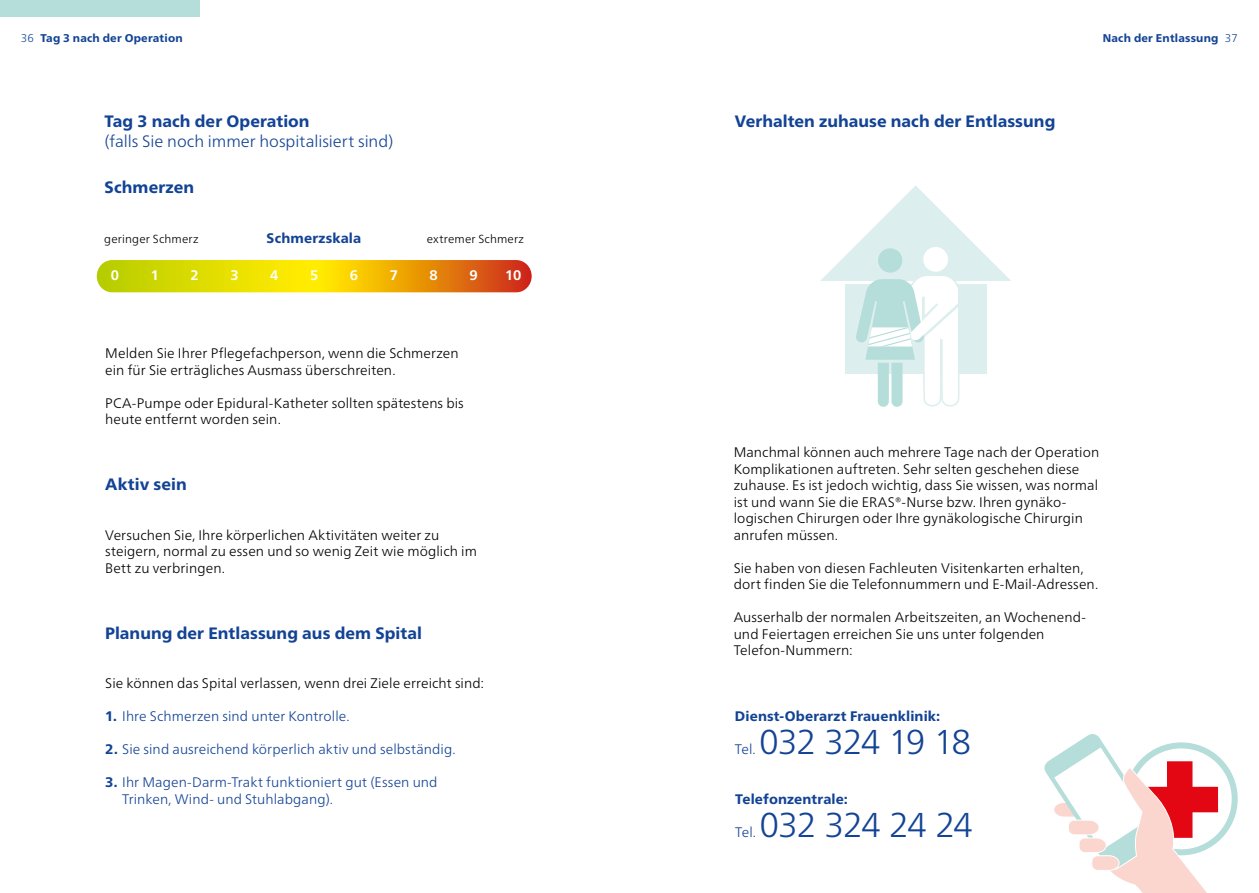
<style>
.page{position:relative;width:1259px;height:893px;background:#fff}
.page>*{position:absolute;margin:0;border:0;box-sizing:border-box;transform-origin:0 0}
.t1{font:300 34.5px "Frutiger Neue W01";letter-spacing:-.04em;color:#134395}
.t2{font:800 16.5px "Frutiger Neue W01";letter-spacing:.005em;color:#134395}
.t3{font:300 16.5px "Frutiger Neue W01";letter-spacing:-.005em;color:#134395}
.t4{font:300 13.8px/16.5px "Frutiger Neue W01";letter-spacing:.005em;color:#000}
.t5{font:300 13.8px/16.5px "Frutiger Neue W01";letter-spacing:.005em;color:#134395}
.t6{font:800 13.8px "Frutiger Neue W01";letter-spacing:.01em;color:#134395}
.t7{font:700 13.8px "Frutiger Neue W01";color:#fff}
.t8{font:300 11.7px "Frutiger Neue W01";letter-spacing:.015em;color:#000}
.t9{font:800 11.25px "Frutiger Neue W01";letter-spacing:.02em;color:#134395}
.t10{font:300 11.25px "Frutiger Neue W01";color:#134395}
.s1{font-weight:800}
</style>
<div class="page">
<div style="left:0;top:0;width:200px;height:17px;background:#b5ddda"></div>
<svg style="left:820px;top:185px;width:191px;height:222px"></svg>
<div style="left:1124px;top:742px;width:113px;height:113px;border:6px solid #b5ddda;border-radius:50%"></div>
<svg style="left:1044px;top:734px;width:182px;height:159px"></svg>
<svg style="left:97px;top:260px;width:434px;height:32px;background:#e3b707"></svg>
<p class="t9" style="left:40px;top:31px;width:144px">Tag 3 nach der Operation</p>
<p class="t9" style="left:1102px;top:31px;width:117px">Nach der Entlassung</p>
<p class="t10" style="left:21px;top:31px;width:15px">36</p>
<p class="t10" style="left:1225px;top:31px;width:14px">37</p>
<p class="t2" style="left:105px;top:112px;width:206px">Tag 3 nach der Operation</p>
<p class="t3" style="left:105px;top:131px;width:290px">(falls Sie noch immer hospitalisiert sind)</p>
<p class="t2" style="left:105px;top:178px;width:91px">Schmerzen</p>
<p class="t8" style="left:104px;top:232px;width:96px">geringer Schmerz</p>
<p class="t6" style="left:267px;top:230px;width:96px">Schmerzskala</p>
<p class="t8" style="left:427px;top:232px;width:99px">extremer Schmerz</p>
<p class="t7" style="left:111px;top:267px;width:10px">0</p>
<p class="t7" style="left:151px;top:267px;width:10px">1</p>
<p class="t7" style="left:191px;top:267px;width:10px">2</p>
<p class="t7" style="left:230px;top:267px;width:10px">3</p>
<p class="t7" style="left:270px;top:267px;width:10px">4</p>
<p class="t7" style="left:310px;top:267px;width:10px">5</p>
<p class="t7" style="left:350px;top:267px;width:10px">6</p>
<p class="t7" style="left:390px;top:267px;width:10px">7</p>
<p class="t7" style="left:429px;top:267px;width:10px">8</p>
<p class="t7" style="left:469px;top:267px;width:10px">9</p>
<p class="t7" style="left:505px;top:267px;width:18px">10</p>
<p class="t4" style="left:105px;top:345px;width:355px">Melden Sie Ihrer Pflegefachperson, wenn die Schmerzen ein für Sie erträgliches Ausmass überschreiten.</p>
<p class="t4" style="left:105px;top:395px;width:360px">PCA-Pumpe oder Epidural-Katheter sollten spätestens bis heute entfernt worden sein.</p>
<p class="t2" style="left:105px;top:475px;width:83px">Aktiv sein</p>
<p class="t4" style="left:105px;top:527px;width:373px">Versuchen Sie, Ihre körperlichen Aktivitäten weiter zu steigern, normal zu essen und so wenig Zeit wie möglich im<br>Bett zu verbringen.</p>
<p class="t2" style="left:105px;top:623px;width:318px">Planung der Entlassung aus dem Spital</p>
<p class="t4" style="left:105px;top:675px;width:380px">Sie können das Spital verlassen, wenn drei Ziele erreicht sind:</p>
<p class="t5" style="left:105px;top:708px;width:246px"><span class="s1">1.</span> Ihre Schmerzen sind unter Kontrolle.</p>
<p class="t5" style="left:105px;top:741px;width:352px"><span class="s1">2.</span> Sie sind ausreichend körperlich aktiv und selbständig.</p>
<p class="t5" style="left:122px;top:774px;width:317px;text-indent:-17px"><span class="s1">3.</span> Ihr Magen-Darm-Trakt funktioniert gut (Essen und<br>Trinken, Wind- und Stuhlabgang).</p>
<p class="t2" style="left:735px;top:112px;width:322px">Verhalten zuhause nach der Entlassung</p>
<p class="t4" style="left:733px;top:444px;width:367px">Manchmal können auch mehrere Tage nach der Operation Komplikationen auftreten. Sehr selten geschehen diese zuhause. Es ist jedoch wichtig, dass Sie wissen, was normal ist und wann Sie die ERAS®-Nurse bzw. Ihren gynäko&shy;logischen Chirurgen oder Ihre gynäkologische Chirurgin anrufen müssen.</p>
<p class="t4" style="left:733px;top:560px;width:366px">Sie haben von diesen Fachleuten Visitenkarten erhalten, dort finden Sie die Telefonnummern und E-Mail-Adressen.</p>
<p class="t4" style="left:733px;top:609px;width:354px">Ausserhalb der normalen Arbeitszeiten, an Wochenend&shy;und Feiertagen erreichen Sie uns unter folgenden<br>Telefon-Nummern:</p>
<p class="t6" style="left:735px;top:708px;width:207px">Dienst-Oberarzt Frauenklinik:</p>
<p class="t5" style="left:735px;top:741px;width:22px">Tel.</p>
<h1 class="t1" style="left:759px;top:722px;width:213px">032 324 19 18</h1>
<p class="t6" style="left:735px;top:791px;width:114px">Telefonzentrale:</p>
<p class="t5" style="left:735px;top:824px;width:22px">Tel.</p>
<h1 class="t1" style="left:759px;top:804px;width:215px">032 324 24 24</h1>
</div>
